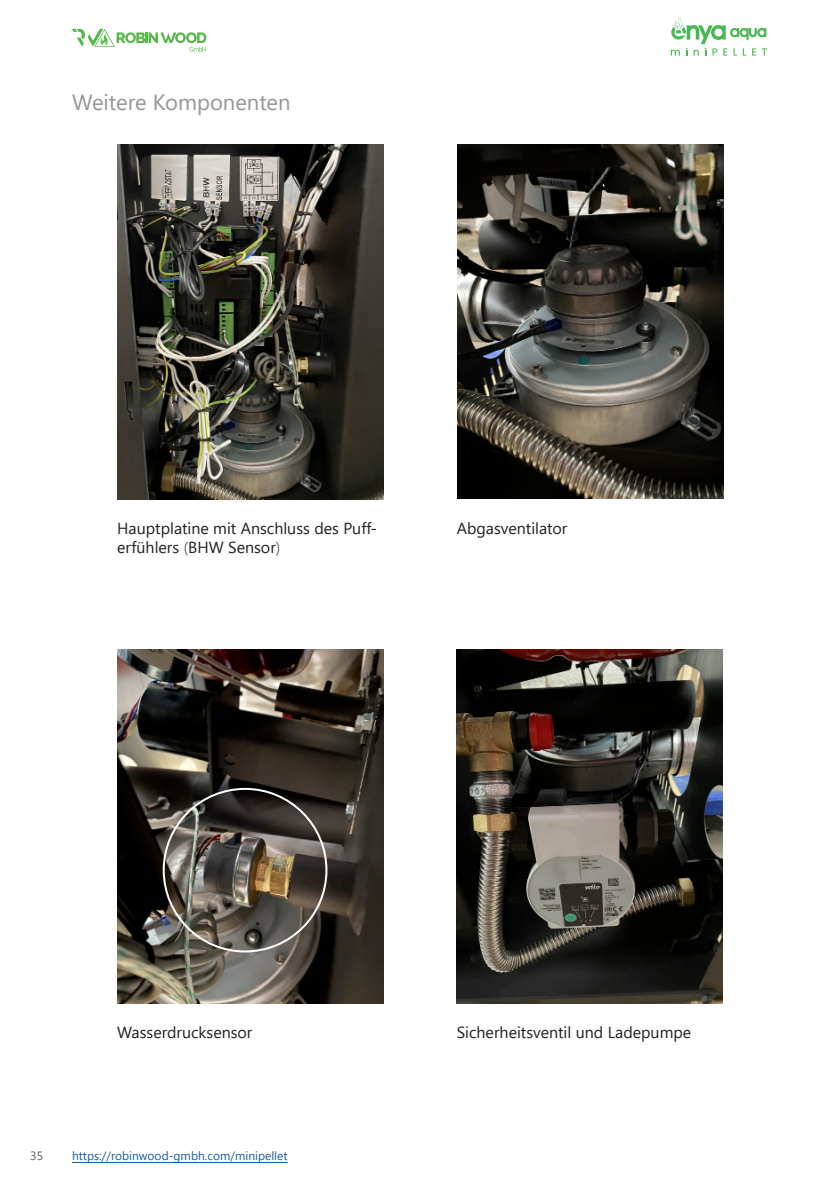
<style>
.page{position:relative;width:840px;height:1191px;background:#fff}
.page>*{position:absolute;margin:0;border:0;box-sizing:border-box;transform-origin:0 0}
.t1{font:22px "Segoe UI";color:#939598}
.t2{font:16px/19.2px "Segoe UI";color:#231f20}
.t3{font:12px "Segoe UI";color:#175d9e}
.t4{font:12px "Segoe UI";color:#585b5c}
.s1{font-weight:300}
</style>
<div class="page">
<svg style="left:72px;top:29px;width:134px;height:23px"></svg>
<hr style="left:72px;top:1162px;width:215px;height:1px;background:#175d9e">
<svg style="left:670px;top:17px;width:96px;height:39px"></svg>
<img style="left:117px;top:145px;width:266px;height:354px">
<img style="left:457px;top:145px;width:265px;height:354px">
<img style="left:117px;top:649px;width:266px;height:354px">
<img style="left:456px;top:649px;width:266px;height:354px">
<p class="t1" style="left:72px;top:89px;width:220px">Weitere Komponenten</p>
<p class="t2" style="left:117px;top:519px;width:261px">Hauptplatine mit Anschluss des Puff&shy;erfühlers <span class="s1">(</span>BHW Sensor<span class="s1">)</span></p>
<p class="t2" style="left:456px;top:519px;width:112px">Abgasventilator</p>
<p class="t2" style="left:117px;top:1023px;width:137px">Wasserdrucksensor</p>
<p class="t2" style="left:456px;top:1023px;width:236px">Sicherheitsventil und Ladepumpe</p>
<p class="t4" style="left:30px;top:1148px;width:14px">35</p>
<p class="t3" style="left:72px;top:1148px;width:217px">https://robinwood-gmbh.com/minipellet</p>
</div>
